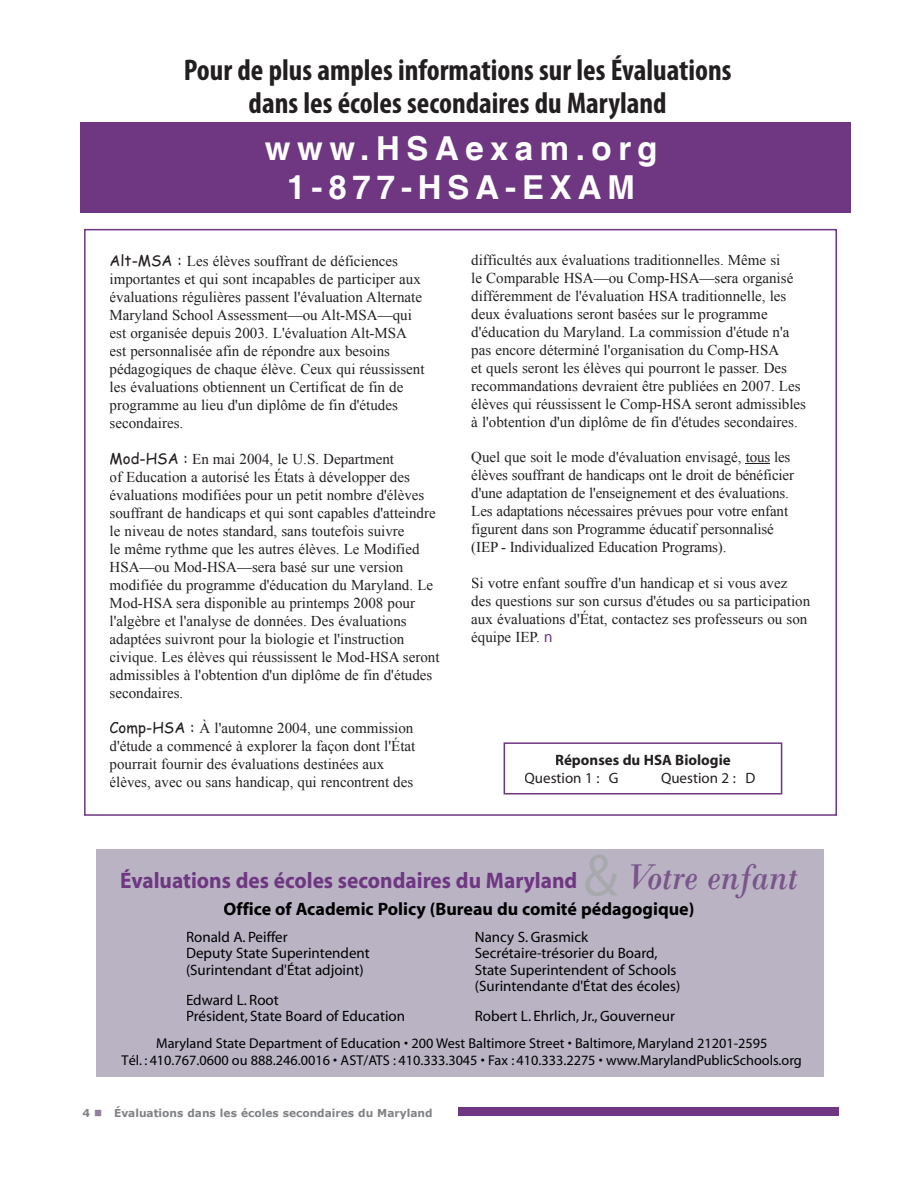
<style>
.page{position:relative;width:918px;height:1188px;background:#fff}
.page>*{position:absolute;margin:0;border:0;box-sizing:border-box;transform-origin:0 0}
.t1{font:italic 37.5px "Bodoni";color:#79558a;scale:.95 1}
.t2{font:700 33px/39px "Helvetica";letter-spacing:.185em;color:#fff;text-align:center}
.t3{font:700 condensed 30px/33px "Myriad Pro";color:#231f20;text-align:center}
.t4{font:700 22.5px "Myriad";color:#6f3682;scale:.95 1}
.t5{font:700 18px "Myriad";color:#000}
.t6{font:15px/18px "Times New Roman";color:#231f20}
.t7{font:15px/16.5px "Myriad";color:#000}
.t8{font:15px "Myriad";color:#231f20}
.t9{font:700 15px "Myriad";color:#231f20}
.t10{font:14.25px/17.2px "Myriad";color:#000;text-align:center}
.t11{font:700 10.8px "Verdana";color:#808285}
.s1{font-family:"Comic Sans MS"}
.s2{font-family:"Myriad";font-style:normal;font-size:60px;color:#a8a9ad}
.s3{color:#927e9f}
</style>
<div class="page">
<div style="left:96px;top:850px;width:728px;height:227px;background:#b9b3c4"></div>
<div style="left:458px;top:1107px;width:381px;height:9px;background:#6f3682"></div>
<svg style="left:84px;top:229px;width:753px;height:587px"></svg>
<svg style="left:504px;top:742px;width:278px;height:52px"></svg>
<div style="left:80px;top:122px;width:771px;height:91px;background:#6f3682"></div>
<h3 class="t3" style="left:184px;top:54px;width:549px">Pour de plus amples informations sur les Évaluations dans les écoles secondaires du Maryland</h3>
<h2 class="t2" style="left:265px;top:130px;width:394px">www.HSAexam.org<br>1-877-HSA-EXAM</h2>
<p class="t6" style="left:110px;top:252px;width:317px"><span class="s1">Alt-MSA :</span> Les élèves souffrant de déficiences importantes et qui sont incapables de participer aux évaluations régulières passent l'évaluation Alternate Maryland School Assessment—ou Alt-MSA—qui est organisée depuis 2003. L'évaluation Alt-MSA est personnalisée afin de répondre aux besoins pédagogiques de chaque élève. Ceux qui réussissent les évaluations obtiennent un Certificat de fin de programme au lieu d'un diplôme de fin d'études secondaires.</p>
<p class="t6" style="left:110px;top:450px;width:332px"><span class="s1">Mod-HSA :</span> En mai 2004, le U.S. Department<br>of Education a autorisé les États à développer des évaluations modifiées pour un petit nombre d'élèves souffrant de handicaps et qui sont capables d'atteindre le niveau de notes standard, sans toutefois suivre<br>le même rythme que les autres élèves. Le Modified HSA—ou Mod-HSA—sera basé sur une version modifiée du programme d'éducation du Maryland. Le Mod-HSA sera disponible au printemps 2008 pour l'algèbre et l'analyse de données. Des évaluations adaptées suivront pour la biologie et l'instruction civique. Les élèves qui réussissent le Mod-HSA seront admissibles à l'obtention d'un diplôme de fin d'études secondaires.</p>
<p class="t6" style="left:110px;top:719px;width:307px"><span class="s1">Comp-HSA :</span> À l'automne 2004, une commission d'étude a commencé à explorer la façon dont l'État pourrait fournir des évaluations destinées aux élèves, avec ou sans handicap, qui rencontrent des</p>
<p class="t6" style="left:471px;top:251px;width:336px">difficultés aux évaluations traditionnelles. Même si<br>le Comparable HSA—ou Comp-HSA—sera organisé différemment de l'évaluation HSA traditionnelle, les deux évaluations seront basées sur le programme d'éducation du Maryland. La commission d'étude n'a pas encore déterminé l'organisation du Comp-HSA<br>et quels seront les élèves qui pourront le passer. Des recommandations devraient être publiées en 2007. Les élèves qui réussissent le Comp-HSA seront admissibles à l'obtention d'un diplôme de fin d'études secondaires.</p>
<p class="t6" style="left:471px;top:448px;width:324px">Quel que soit le mode d'évaluation envisagé, tous les élèves souffrant de handicaps ont le droit de bénéficier d'une adaptation de l'enseignement et des évaluations.<br>Les adaptations nécessaires prévues pour votre enfant figurent dans son Programme éducatif personnalisé (IEP - Individualized Education Programs).</p>
<p class="t6" style="left:471px;top:574px;width:340px">Si votre enfant souffre d'un handicap et si vous avez des questions sur son cursus d'études ou sa participation aux évaluations d'État, contactez ses professeurs ou son équipe IEP.</p>
<p class="t9" style="left:555px;top:752px;width:177px">Réponses du HSA Biologie</p>
<p class="t8" style="left:525px;top:771px;width:96px">Question 1 : G</p>
<p class="t8" style="left:661px;top:771px;width:96px">Question 2 : D</p>
<h1 class="t1" style="left:583px;top:855px;width:227px"><span class="s2">&amp;</span> Votre enfant</h1>
<p class="t5" style="left:224px;top:900px;width:472px">Office of Academic Policy (Bureau du comité pédagogique)</p>
<h3 class="t4" style="left:120px;top:869px;width:483px">Évaluations des écoles secondaires du Maryland</h3>
<p class="t7" style="left:186px;top:929px;width:185px">Ronald A. Peiffer<br>Deputy State Superintendent (Surintendant d'État adjoint)</p>
<p class="t7" style="left:186px;top:992px;width:221px">Edward L. Root<br>Président, State Board of Education</p>
<p class="t7" style="left:475px;top:929px;width:207px">Nancy S. Grasmick<br>Secrétaire-trésorier du Board,<br>State Superintendent of Schools (Surintendante d'État des écoles)</p>
<p class="t7" style="left:475px;top:1009px;width:202px">Robert L. Ehrlich, Jr., Gouverneur</p>
<p class="t10" style="left:122px;top:1035px;width:682px">Maryland State Department of Education • 200 West Baltimore Street • Baltimore, Maryland 21201-2595<br>Tél. : 410.767.0600 ou 888.246.0016 • AST/ATS : 410.333.3045 • Fax : 410.333.2275 • www.MarylandPublicSchools.org</p>
<p class="t11" style="left:82px;top:1106px;width:352px">4 <span class="s3">■</span> Évaluations dans les écoles secondaires du Maryland</p>
</div>
